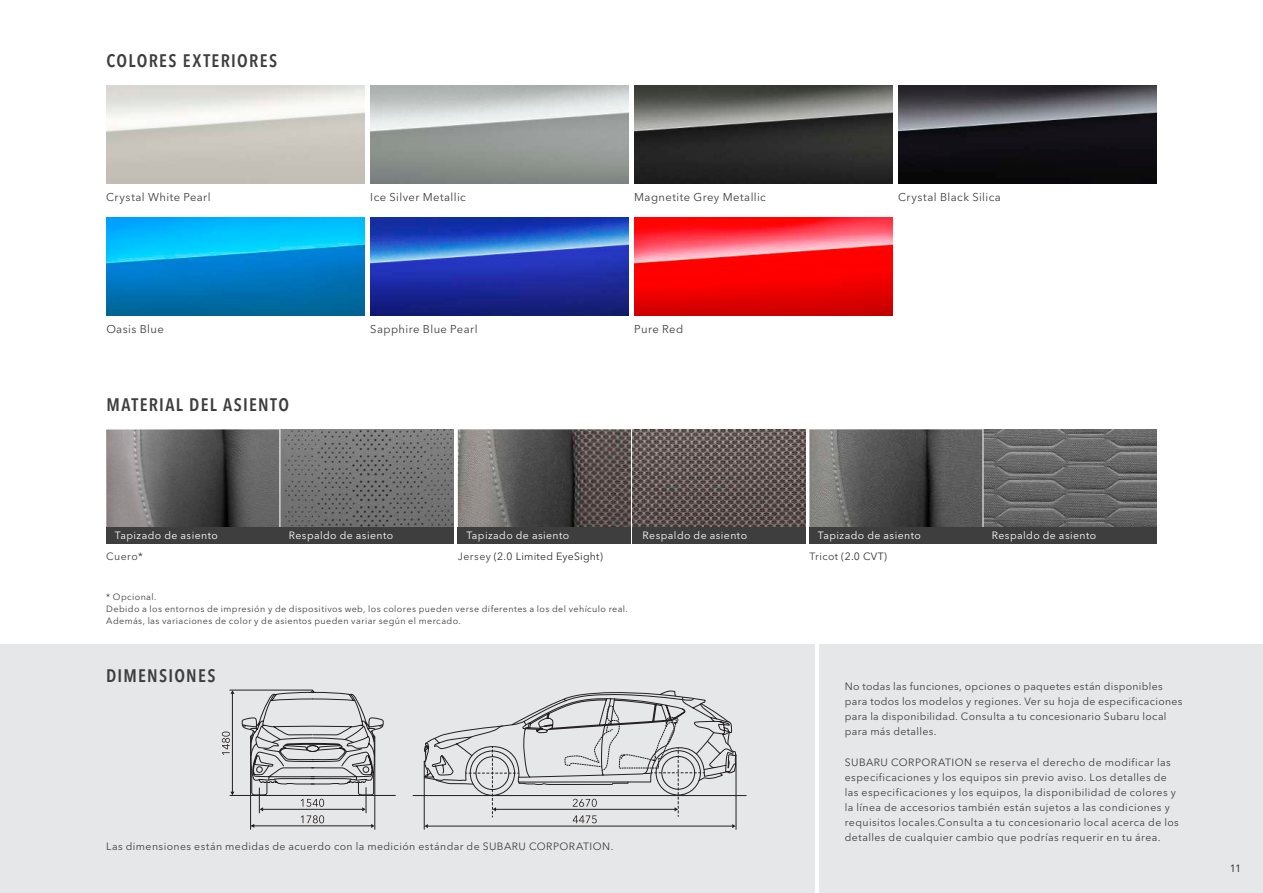
<style>
.page{position:relative;width:1263px;height:893px;background:#fff}
.page>*{position:absolute;margin:0;border:0;box-sizing:border-box;transform-origin:0 0}
.t1{font:600 condensed 18px "Avenir Next LT Pro";letter-spacing:.07em;color:#3e3e3f}
.t2{font:11.25px "Avenir Next LT Pro";letter-spacing:.035em;color:#3e3e3f}
.t3{font:10.5px/15px "Avenir Next LT Pro";letter-spacing:.04em;color:#3e3e3f}
.t4{font:10.5px "Avenir Next LT Pro";letter-spacing:.04em;color:#fff}
.t5{font:10.5px "Avenir Next LT Pro";letter-spacing:.02em;color:#2b2e30}
.t6{font:10.5px "Avenir Next LT Pro";letter-spacing:.04em;color:#2b2e30}
.t7{font:10.5px "Avenir Next LT Pro";color:#231f20}
.t8{font:9px/12px "Avenir Next LT Pro";letter-spacing:.045em;color:#3e3e3f}
.s1{color:#3e3e3f}
</style>
<div class="page">
<div style="left:0;top:644px;width:815px;height:249px;background:#e6e7e9"></div>
<div style="left:819px;top:644px;width:444px;height:249px;background:#e6e7e9"></div>
<img style="left:809px;top:429px;width:348px;height:98px">
<img style="left:458px;top:429px;width:347px;height:98px">
<img style="left:106px;top:429px;width:348px;height:98px">
<img style="left:898px;top:86px;width:259px;height:98px">
<img style="left:634px;top:86px;width:259px;height:98px">
<img style="left:370px;top:218px;width:259px;height:97px">
<img style="left:634px;top:218px;width:259px;height:97px">
<hr style="left:280px;top:427px;width:1px;height:122px;background:#fff">
<hr style="left:631px;top:425px;width:1px;height:124px;background:#fff">
<hr style="left:982px;top:425px;width:1px;height:124px;background:#fff">
<img style="left:106px;top:218px;width:259px;height:97px">
<hr style="left:230px;top:795px;width:165px;height:1px;background:#231f20">
<hr style="left:413px;top:795px;width:333px;height:1px;background:#231f20">
<hr style="left:232px;top:692px;width:1px;height:102px;background:#231f20">
<hr style="left:230px;top:690px;width:82px;height:1px;background:#231f20">
<hr style="left:424px;top:761px;width:1px;height:68px;background:#231f20">
<hr style="left:736px;top:754px;width:1px;height:75px;background:#231f20">
<hr style="left:250px;top:736px;width:1px;height:93px;background:#231f20">
<hr style="left:375px;top:736px;width:1px;height:93px;background:#231f20">
<svg style="left:222px;top:732px;width:8px;height:23px"></svg>
<svg style="left:242px;top:689px;width:494px;height:139px"></svg>
<div style="left:983px;top:527px;width:174px;height:17px;background:#3e3e3f"></div>
<div style="left:809px;top:527px;width:173px;height:17px;background:#3e3e3f"></div>
<div style="left:632px;top:527px;width:173px;height:17px;background:#3e3e3f"></div>
<div style="left:458px;top:527px;width:173px;height:17px;background:#3e3e3f"></div>
<div style="left:280px;top:527px;width:174px;height:17px;background:#3e3e3f"></div>
<div style="left:106px;top:527px;width:174px;height:17px;background:#3e3e3f"></div>
<h1 class="t1" style="left:107px;top:50px;width:172px">COLORES EXTERIORES</h1>
<p class="t2" style="left:106px;top:190px;width:106px">Crystal White Pearl</p>
<p class="t2" style="left:370px;top:190px;width:97px">Ice Silver Metallic</p>
<p class="t2" style="left:634px;top:190px;width:133px">Magnetite Grey Metallic</p>
<p class="t2" style="left:898px;top:190px;width:104px">Crystal Black Silica</p>
<p class="t2" style="left:106px;top:322px;width:59px">Oasis Blue</p>
<p class="t2" style="left:370px;top:322px;width:109px">Sapphire Blue Pearl</p>
<p class="t2" style="left:634px;top:322px;width:51px">Pure Red</p>
<h1 class="t1" style="left:107px;top:394px;width:184px">MATERIAL DEL ASIENTO</h1>
<p class="t4" style="left:115px;top:529px;width:104px">Tapizado de asiento</p>
<p class="t4" style="left:289px;top:529px;width:106px">Respaldo de asiento</p>
<p class="t4" style="left:466px;top:529px;width:104px">Tapizado de asiento</p>
<p class="t4" style="left:643px;top:529px;width:106px">Respaldo de asiento</p>
<p class="t4" style="left:818px;top:529px;width:104px">Tapizado de asiento</p>
<p class="t4" style="left:992px;top:529px;width:106px">Respaldo de asiento</p>
<p class="t3" style="left:106px;top:549px;width:38px">Cuero*</p>
<p class="t5" style="left:458px;top:550px;width:147px"><span class="s1">Jersey</span> (2.0 Limited EyeSight)</p>
<p class="t3" style="left:513px;top:549px;width:65px">i-S Ey Sight)</p>
<p class="t6" style="left:809px;top:550px;width:79px"><span class="s1">Tricot</span> (2.0 CVT)</p>
<p class="t8" style="left:106px;top:591px;width:523px">* Opcional.<br>Debido a los entornos de impresión y de dispositivos web, los colores pueden verse diferentes a los del vehículo real.<br>Además, las variaciones de color y de asientos pueden variar según el mercado.</p>
<h1 class="t1" style="left:106px;top:665px;width:111px">DIMENSIONES</h1>
<p class="t3" style="left:106px;top:839px;width:509px">Las dimensiones están medidas de acuerdo con la medición estándar de SUBARU CORPORATION.</p>
<p class="t3" style="left:845px;top:679px;width:339px">No todas las funciones, opciones o paquetes están disponibles para todos los modelos y regiones. Ver su hoja de especificaciones para la disponibilidad. Consulta a tu concesionario Subaru local para más detalles.</p>
<p class="t3" style="left:845px;top:754px;width:336px">SUBARU CORPORATION se reserva el derecho de modificar las especificaciones y los equipos sin previo aviso. Los detalles de las especificaciones y los equipos, la disponibilidad de colores y la línea de accesorios también están sujetos a las condiciones y requisitos locales.Consulta a tu concesionario local acerca de los detalles de cualquier cambio que podrías requerir en tu área.</p>
<p class="t7" style="left:1230px;top:862px;width:13px">11</p>
</div>
